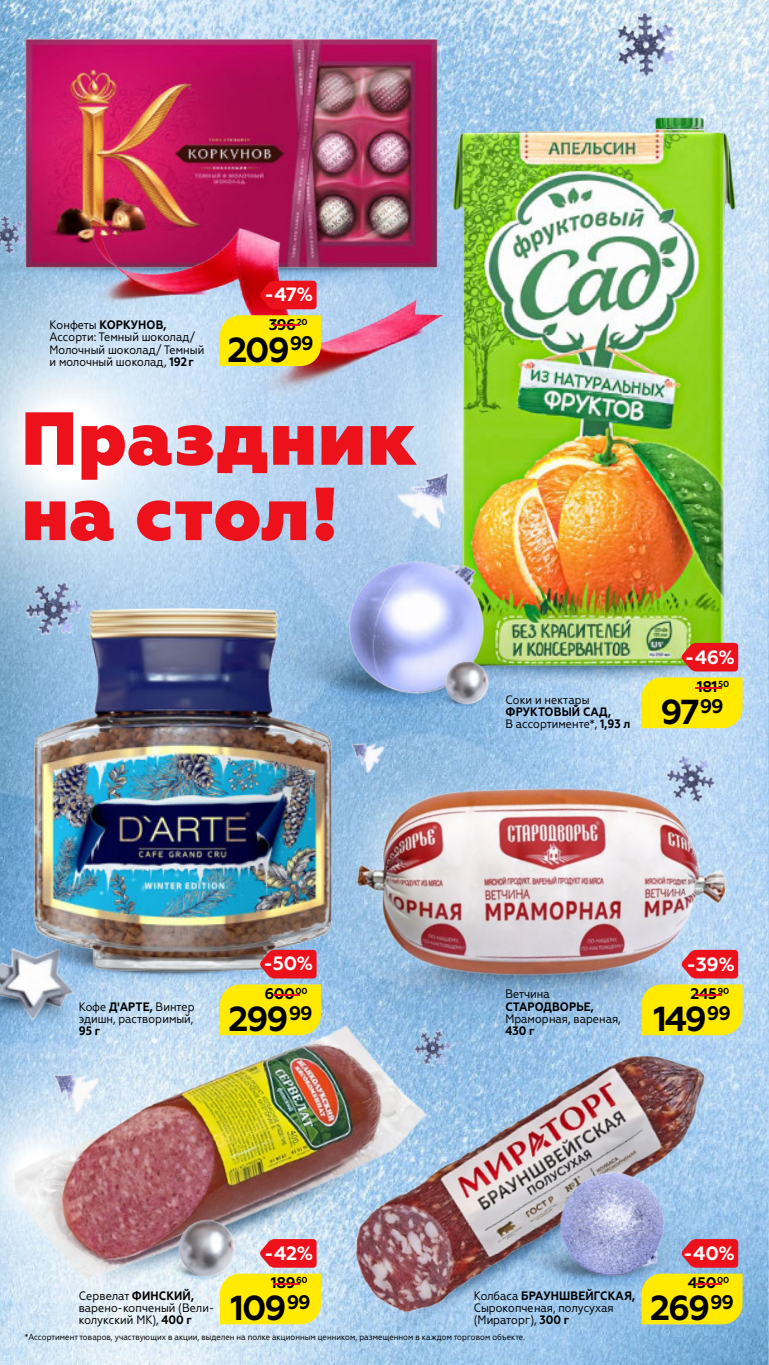
<style>
.page{position:relative;width:769px;height:1365px;background:#fff}
.page>*{position:absolute;margin:0;border:0;box-sizing:border-box;transform-origin:0 0}
.t1{font:800 74.9px/75.2px "Geometria";letter-spacing:.01em;color:#ed111c}
.t2{font:700 34.65px "Geometria";letter-spacing:-.06em;color:#000}
.t3{font:700 19.25px "Geometria";letter-spacing:-.005em;color:#fff}
.t4{font:700 15.4px "Geometria";letter-spacing:-.03em;color:#000}
.t5{font:700 15.4px "Geometria";color:#ed111c;scale:5.5 1}
.t6{font:12.25px/12.2px "Geometria Narrow";color:#000}
.t7{font:8.75px "Geometria Narrow";color:#000}
.t8{font:700 8.75px "Geometria";letter-spacing:-.03em;color:#000}
.s1{font-weight:700}
</style>
<div class="page">
<img style="left:0;top:0;width:769px;height:1364px">
<img style="left:354px;top:424px;width:61px;height:120px">
<img style="left:768px;top:403px;width:1px;height:76px">
<img style="left:12px;top:558px;width:114px;height:45px">
<img style="left:578px;top:0;width:171px;height:96px">
<img style="left:0;top:991px;width:27px;height:15px">
<img style="left:0;top:179px;width:16px;height:29px">
<img style="left:321px;top:700px;width:448px;height:389px">
<img style="left:549px;top:625px;width:220px;height:75px">
<img style="left:549px;top:641px;width:205px;height:42px">
<img style="left:415px;top:96px;width:335px;height:584px">
<img style="left:0;top:208px;width:537px;height:110px">
<img style="left:0;top:260px;width:16px;height:14px">
<img style="left:16px;top:15px;width:439px;height:268px">
<img style="left:76px;top:188px;width:419px;height:236px">
<img style="left:0;top:813px;width:378px;height:178px">
<img style="left:27px;top:974px;width:257px;height:42px">
<img style="left:0;top:603px;width:369px;height:371px">
<img style="left:260px;top:604px;width:284px;height:109px">
<img style="left:282px;top:605px;width:239px;height:95px">
<img style="left:323px;top:544px;width:170px;height:168px">
<img style="left:22px;top:1315px;width:300px;height:23px">
<img style="left:0;top:1016px;width:330px;height:299px">
<img style="left:159px;top:1247px;width:2px;height:35px">
<img style="left:161px;top:1180px;width:153px;height:131px">
<img style="left:431px;top:682px;width:2px;height:27px">
<img style="left:433px;top:631px;width:116px;height:99px">
<img style="left:310px;top:694px;width:106px;height:104px">
<img style="left:0;top:1006px;width:143px;height:143px">
<img style="left:322px;top:1093px;width:405px;height:271px">
<img style="left:362px;top:1343px;width:315px;height:15px">
<img style="left:330px;top:993px;width:400px;height:350px">
<img style="left:499px;top:1211px;width:210px;height:81px">
<img style="left:516px;top:1212px;width:176px;height:70px">
<img style="left:539px;top:1161px;width:149px;height:133px">
<svg style="left:681px;top:642px;width:57px;height:29px"></svg>
<div style="left:642px;top:677px;width:100px;height:51px;background:#ffea00"></div>
<svg style="left:681px;top:949px;width:57px;height:29px"></svg>
<div style="left:642px;top:984px;width:100px;height:51px;background:#ffea00"></div>
<svg style="left:681px;top:1238px;width:57px;height:29px"></svg>
<div style="left:642px;top:1273px;width:100px;height:51px;background:#ffea00"></div>
<svg style="left:260px;top:1238px;width:57px;height:29px"></svg>
<div style="left:220px;top:1273px;width:101px;height:51px;background:#ffea00"></div>
<svg style="left:260px;top:281px;width:57px;height:28px"></svg>
<div style="left:220px;top:315px;width:101px;height:51px;background:#ffea00"></div>
<svg style="left:260px;top:949px;width:57px;height:29px"></svg>
<div style="left:220px;top:984px;width:101px;height:51px;background:#ffea00"></div>
<hr style="left:768px;top:1209px;width:1px;height:155px;background:#fff">
<p class="t6" style="left:50px;top:319px;width:156px">Конфеты <span class="s1">КОРКУНОВ,<br></span>Ассорти: Темный шоколад/<br>Молочный шоколад/ Темный и молочный шоколад, <span class="s1">192 г</span></p>
<p class="t3" style="left:265px;top:282px;width:50px">-47%</p>
<p class="t2" style="left:227px;top:329px;width:88px">209<sup>99</sup></p>
<p class="t8" style="left:297px;top:316px;width:12px">20</p>
<p class="t4" style="left:269px;top:315px;width:29px">396</p>
<p class="t5" style="left:265px;top:315px;width:9px">-</p>
<p class="t1" style="left:21px;top:403px;width:396px">Праздник на стол!</p>
<p class="t6" style="left:505px;top:693px;width:127px">Соки и нектары<br><span class="s1">ФРУКТОВЫЙ САД,<br></span>В ассортименте*, <span class="s1">1,93 л</span></p>
<p class="t3" style="left:685px;top:645px;width:51px">-46%</p>
<p class="t2" style="left:660px;top:691px;width:65px">97<sup>99</sup></p>
<p class="t8" style="left:718px;top:678px;width:12px">50</p>
<p class="t4" style="left:697px;top:677px;width:22px">181</p>
<p class="t5" style="left:687px;top:677px;width:9px">-</p>
<p class="t6" style="left:79px;top:1000px;width:117px;text-align:justify">Кофе <span class="s1">Д'АРТЕ,</span> Винтер эдишн, растворимый, <span class="s1">95 г</span></p>
<p class="t3" style="left:263px;top:951px;width:51px">-50%</p>
<p class="t2" style="left:228px;top:998px;width:86px">299<sup>99</sup></p>
<p class="t8" style="left:296px;top:985px;width:14px">00</p>
<p class="t4" style="left:264px;top:984px;width:32px">600</p>
<p class="t5" style="left:265px;top:984px;width:9px">-</p>
<p class="t6" style="left:505px;top:987px;width:117px">Ветчина<br><span class="s1">СТАРОДВОРЬЕ,<br></span>Мраморная, вареная,<br><span class="s1">430 г</span></p>
<p class="t3" style="left:687px;top:952px;width:49px">-39%</p>
<p class="t2" style="left:653px;top:998px;width:79px">149<sup>99</sup></p>
<p class="t8" style="left:718px;top:985px;width:13px">90</p>
<p class="t4" style="left:690px;top:984px;width:28px">245</p>
<p class="t5" style="left:687px;top:984px;width:9px">-</p>
<p class="t6" style="left:79px;top:1289px;width:137px">Сервелат <span class="s1">ФИНСКИЙ, </span>варено- копченый (Вели&shy;колукский МК), <span class="s1">400 г</span></p>
<p class="t3" style="left:264px;top:1241px;width:50px">-42%</p>
<p class="t2" style="left:230px;top:1287px;width:82px">109<sup>99</sup></p>
<p class="t8" style="left:296px;top:1274px;width:13px">60</p>
<p class="t4" style="left:271px;top:1273px;width:26px">189</p>
<p class="t5" style="left:265px;top:1273px;width:9px">-</p>
<p class="t6" style="left:474px;top:1289px;width:163px">Колбаса <span class="s1">БРАУНШВЕЙГСКАЯ,<br></span>Сырокопченая, полусухая (Мираторг), <span class="s1">300 г</span></p>
<p class="t3" style="left:683px;top:1241px;width:53px">-40%</p>
<p class="t2" style="left:650px;top:1287px;width:85px">269<sup>99</sup></p>
<p class="t4" style="left:688px;top:1273px;width:43px">450<sup>00</sup></p>
<p class="t5" style="left:687px;top:1273px;width:9px">-</p>
<p class="t7" style="left:25px;top:1331px;width:502px">*Ассортимент товаров, участвующих в акции, выделен на полке акционным ценником, размещенном в каждом торговом объекте.</p>
</div>
